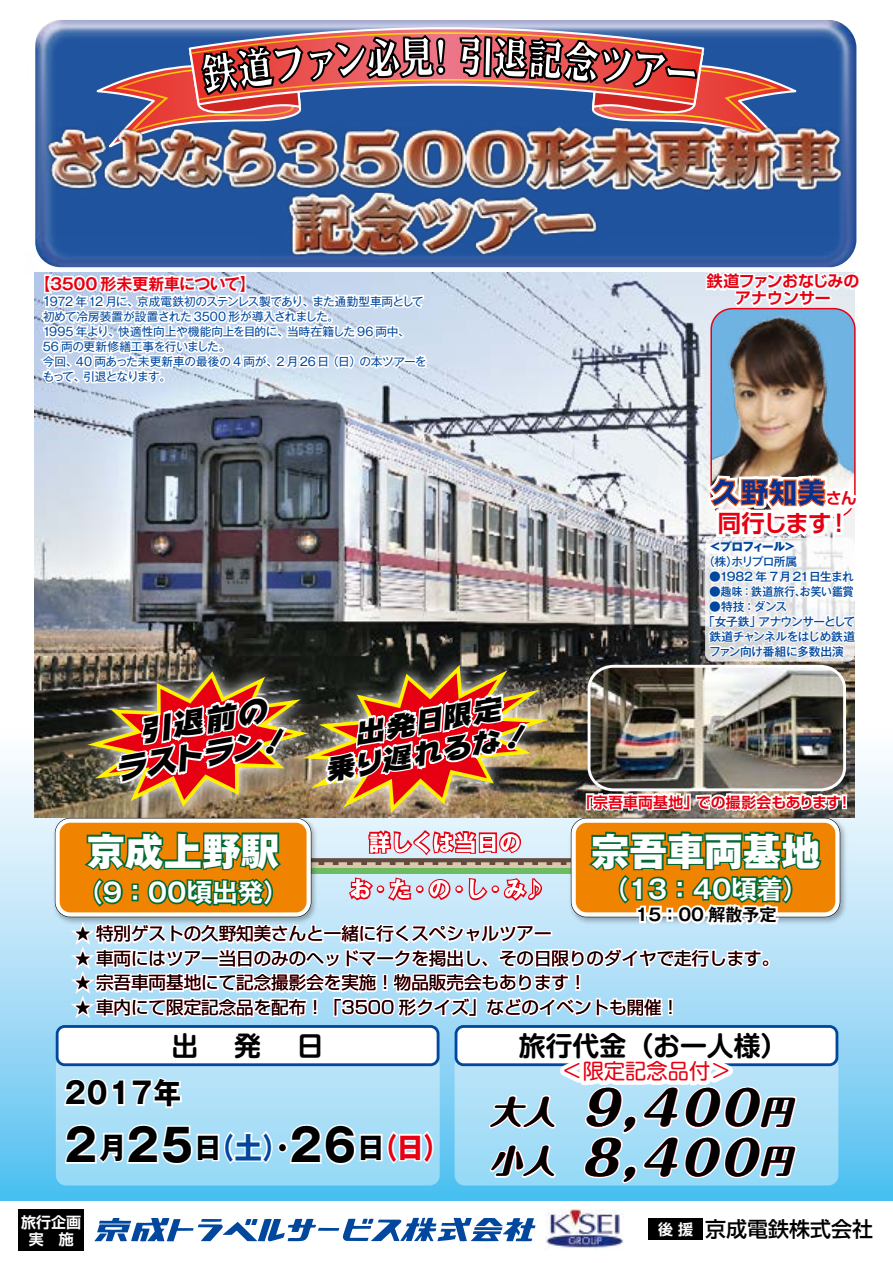
<style>
.page{position:relative;width:893px;height:1263px;background:#fff}
.page>*{position:absolute;margin:0;border:0;box-sizing:border-box;transform-origin:0 0}
.t1{font:italic 800 46.8px/49.5px "Maru Fo Pro";color:#000}
.t2{font:700 44.7px "Gothic MB101 Pr 6";color:#000;scale:.95 1}
.t3{font:800 38.25px "Gothic MB101 Pr 6";letter-spacing:.01em;color:#fff}
.t4{font:italic 30px/33.9px "Ro Brush Std UB";color:#000;scale:1.09 1}
.t5{font:700 29.7px "Gothic MB101 Pr 6";letter-spacing:-.19em;color:#000;scale:.93 1}
.t6{font:italic 28.2px/31.8px "Ro Brush Std UB";color:#000;text-align:right;scale:1.09 1}
.t7{font:900 27.9px "Shin Go Pr 6";color:#0b3190}
.t8{font:700 26.85px "Shin M Go Pr 6 N De";color:#000}
.t9{font:700 25.5px "Gothic MB101 Pr 6 De";letter-spacing:-.12em;color:#fff}
.t10{font:700 23.4px "Shin Go Pr 6 De";letter-spacing:-.04em;color:#e60012}
.t11{font:700 21.3px/46.8px "Gothic MB101 Pr 6 De";letter-spacing:.03em;color:#fff;text-align:center}
.t12{font:21.3px "Shin M Go Pr 6";color:#e60012}
.t13{font:500 21px "Shin Go Pr 6";color:#000}
.t14{font:17.55px "Shin Go Pr 6";color:#000}
.t15{font:700 16.95px "Gothic MB101 Pr 6 De";color:#000}
.t16{font:700 15.9px/17px "Shin Go Pr 6 De";letter-spacing:-.005em;color:#e60012;text-align:center}
.t17{font:700 15.9px "Gothic MB101 Pr 6 De";letter-spacing:-.025em;color:#e60012}
.t18{font:700 15px/17px "Shin Go Pr 6 De";color:#fff;text-align:center}
.t19{font:700 14.85px "Shin Go Pr 6 De";letter-spacing:.005em;color:#e60012}
.t20{font:11.7px/15px "Gothic MB101 Pr 6";letter-spacing:-.025em;color:#00479d}
.t21{font:500 11.7px "Gothic MB101 Pr 6";letter-spacing:-.03em;color:#00479d}
.t22{font:500 11.7px "Gothic MB101 Pr 6";letter-spacing:.01em;color:#00479d}
.t23{font:500 11.7px "Gothic MB101 Pr 6";letter-spacing:-.065em;color:#00479d}
.t24{font:800 11.7px "Gothic MB101 Pr 6";letter-spacing:-.08em;color:#00479d}
.s1{font-size:12.75px}
.s2{font-family:"Shin Go Pr 6 De";font-weight:700;font-size:15.9px;color:#e60012}
.s3{font-size:14.85px}
.s4{font-size:29.7px}
.s5{font-size:29.7px;color:#00479d}
.s6{font-size:29.7px;color:#e60012}
.s7{font-size:31.95px}
.s8{font-family:"Shin Go Pr 6 De";font-weight:700;font-size:15px;color:#fff}
</style>
<div class="page">
<svg style="left:0;top:707px;width:893px;height:493px;background:#98d8f5"></svg>
<img style="left:35px;top:279px;width:676px;height:538px">
<img style="left:34px;top:20px;width:823px;height:259px">
<img style="left:137px;top:20px;width:91px;height:452px">
<svg style="left:160px;top:1185px;width:85px;height:57px"></svg>
<img style="left:711px;top:310px;width:144px;height:162px">
<svg style="left:703px;top:269px;width:154px;height:41px"></svg>
<img style="left:51px;top:814px;width:11px;height:112px">
<svg style="left:94px;top:1217px;width:441px;height:24px"></svg>
<div style="left:648px;top:1219px;width:55px;height:21px;background:#000"></div>
<img style="left:545px;top:1209px;width:79px;height:41px">
<div style="left:19px;top:1209px;width:65px;height:41px;background:#000"></div>
<svg style="left:37px;top:229px;width:394px;height:167px"></svg>
<img style="left:62px;top:472px;width:801px;height:713px">
<h3 class="t17" style="left:34px;top:271px;width:223px">【3500 形未更新車について】</h3>
<p class="t20" style="left:43px;top:293px;width:386px"><span class="s1">1</span>972 年12 月に、京成電鉄初のステンレス製であり、また通勤型車両として初めて冷房装置が設置された 3500 形が導入されました。<br>1995 年より、快適性向上や機能向上を目的に、当時在籍した 96 両中、<br>56 両の更新修繕工事を行いました。<br>今回、40 両あった未更新車の最後の 4 両が、2 月26 日（日）の本ツアーをもって、引退となります。</p>
<h3 class="t4" style="left:105px;top:720px;width:150px;text-indent:31px;rotate:-10deg">引退前のラストラン</h3>
<h3 class="t6" style="left:315px;top:723px;width:172px;rotate:-10deg">出発日限定乗り遅れるな</h3>
<h3 class="t16" style="left:707px;top:272px;width:154px">鉄道ファンおなじみのアナウンサー</h3>
<h3 class="t7" style="left:712px;top:470px;width:147px">久野知美<span class="s2">さん</span></h3>
<h3 class="t10" style="left:718px;top:504px;width:134px">同行します！</h3>
<p class="t24" style="left:709px;top:537px;width:88px">＜プロフィール＞</p>
<p class="t21" style="left:703px;top:552px;width:95px">（株）ホリプロ所属</p>
<p class="t21" style="left:709px;top:567px;width:146px">●1982 年 7月21日生まれ</p>
<p class="t22" style="left:709px;top:582px;width:146px">●趣味：鉄道旅行、お笑い鑑賞</p>
<p class="t21" style="left:709px;top:597px;width:80px">●特技：ダンス</p>
<p class="t23" style="left:703px;top:612px;width:153px">「女子鉄」アナウンサーとして</p>
<p class="t21" style="left:709px;top:626px;width:147px">鉄道チャンネルをはじめ鉄道</p>
<p class="t21" style="left:709px;top:641px;width:136px">ファン向け番組に多数出演</p>
<p class="t19" style="left:578px;top:790px;width:275px">「宗吾車両基地」での撮影会もあります！</p>
<h3 class="t3" style="left:87px;top:819px;width:194px">京成上野駅</h3>
<h3 class="t9" style="left:77px;top:871px;width:213px">（９：００頃出発）</h3>
<h3 class="t11" style="left:350px;top:818px;width:196px">詳しくは当日の<br>お・た・の・し・み♪</h3>
<h3 class="t3" style="left:591px;top:819px;width:231px">宗吾車両基地</h3>
<h3 class="t9" style="left:603px;top:868px;width:207px">（１３：４０頃着）</h3>
<h3 class="t15" style="left:635px;top:901px;width:142px">15：00 解散予定</h3>
<h3 class="t14" style="left:75px;top:919px;width:478px"><span class="s3">★</span> 特別ゲストの久野知美さんと一緒に行くスペシャルツアー</h3>
<h3 class="t14" style="left:75px;top:944px;width:705px"><span class="s3">★</span> 車両にはツアー当日のみのヘッドマークを掲出し、その日限りのダイヤで走行します。</h3>
<h3 class="t14" style="left:75px;top:968px;width:513px"><span class="s3">★</span> 宗吾車両基地にて記念撮影会を実施！物品販売会もあります！</h3>
<h3 class="t14" style="left:75px;top:993px;width:605px"><span class="s3">★</span> 車内にて限定記念品を配布！「3500 形クイズ」などのイベントも開催！</h3>
<h3 class="t8" style="left:171px;top:1023px;width:154px">出　発　日</h3>
<h3 class="t5" style="left:61px;top:1068px;width:131px">２０１７年</h3>
<h2 class="t2" style="left:60px;top:1108px;width:413px">２<span class="s4">月</span>２５<span class="s4">日</span><span class="s5">（土）</span><span class="s4">・</span>２６<span class="s4">日</span><span class="s6">（日）</span></h2>
<h3 class="t8" style="left:519px;top:1023px;width:270px">旅行代金（お一人様）</h3>
<h3 class="t12" style="left:561px;top:1054px;width:172px">＜限定記念品付＞</h3>
<h1 class="t1" style="left:490px;top:1078px;width:314px"><span class="s7">大人</span> 9,400<span class="s7">円小人</span> 8,400<span class="s7">円</span></h1>
<p class="t18" style="left:21px;top:1212px;width:61px">旅行企画実　施</p>
<h3 class="t13" style="left:658px;top:1212px;width:216px"><span class="s8">後 援</span> 京成電鉄株式会社</h3>
</div>
